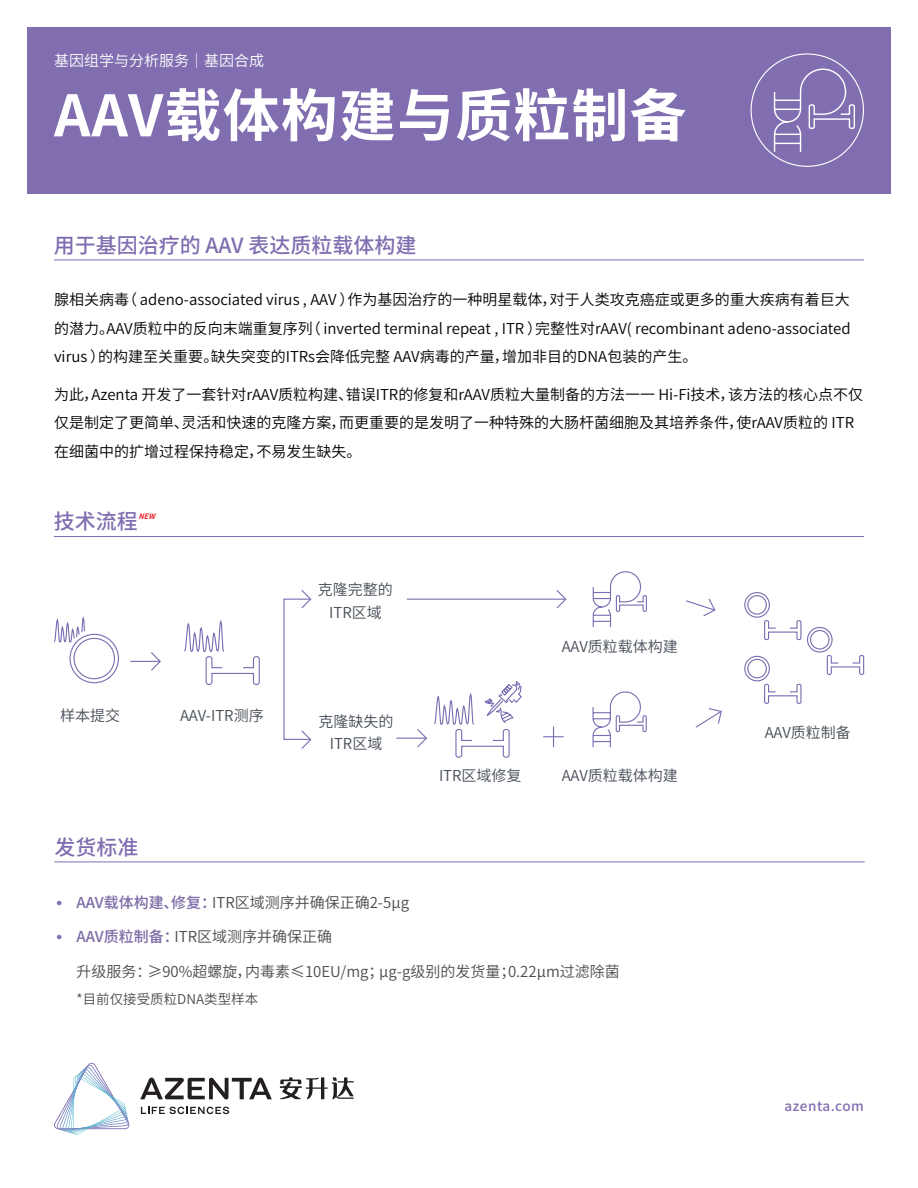
<style>
.page{position:relative;width:918px;height:1188px;background:#fff}
.page>*{position:absolute;margin:0;border:0;box-sizing:border-box;transform-origin:0 0}
.t1{font:700 57px "Source Han Sans CN";letter-spacing:.02em;color:#fff}
.t2{font:500 21px "Source Han Sans CN";color:#806eb1}
.t3{font:21px/34.5px "Source Han Sans CN";color:#806eb1}
.t4{font:15px/28.5px "Source Han Sans CN";color:#030303;text-align:justify}
.t5{font:15px "Source Han Sans CN";color:#4b4c4d}
.t6{font:15px/22.5px "Source Han Sans CN";color:#464d57;text-align:center}
.t7{font:15px "Source Han Sans CN";color:#fff}
.t8{font:13.5px "Source Han Sans CN";color:#4b4c4d}
.t9{font:500 13.5px "Source Han Sans CN";letter-spacing:.04em;color:#806eb1}
.t10{font:italic 700 7.5px "Source Han Sans CN";color:#ee1d23;scale:.95 1}
.s1{font-weight:500;color:#7c6aa6}
</style>
<div class="page">
<div style="left:27px;top:27px;width:864px;height:166px;background:#806eb1"></div>
<svg style="left:140px;top:1078px;width:132px;height:22px"></svg>
<svg style="left:141px;top:1107px;width:88px;height:7px"></svg>
<svg style="left:54px;top:1063px;width:76px;height:72px"></svg>
<svg style="left:280px;top:1077px;width:74px;height:22px"></svg>
<svg style="left:773px;top:68px;width:83px;height:85px"></svg>
<hr style="left:54px;top:536px;width:810px;height:1px;background:#806eb1">
<hr style="left:54px;top:260px;width:810px;height:1px;background:#806eb1">
<svg style="left:592px;top:571px;width:55px;height:56px"></svg>
<svg style="left:592px;top:691px;width:55px;height:57px"></svg>
<svg style="left:744px;top:592px;width:121px;height:112px"></svg>
<svg style="left:54px;top:616px;width:65px;height:68px"></svg>
<svg style="left:184px;top:620px;width:76px;height:65px"></svg>
<svg style="left:150px;top:652px;width:11px;height:19px"></svg>
<hr style="left:130px;top:661px;width:30px;height:1px;background:#796eb2">
<svg style="left:543px;top:727px;width:21px;height:20px"></svg>
<svg style="left:555px;top:590px;width:12px;height:19px"></svg>
<hr style="left:407px;top:599px;width:159px;height:1px;background:#796eb2">
<svg style="left:686px;top:598px;width:30px;height:19px"></svg>
<svg style="left:695px;top:708px;width:27px;height:20px"></svg>
<svg style="left:416px;top:681px;width:106px;height:77px"></svg>
<hr style="left:396px;top:738px;width:30px;height:1px;background:#796eb2">
<svg style="left:300px;top:590px;width:12px;height:19px"></svg>
<div style="left:283px;top:599px;width:28px;height:141px;border:1px solid #796eb2"></div>
<svg style="left:300px;top:729px;width:12px;height:20px"></svg>
<hr style="left:54px;top:862px;width:811px;height:1px;background:#806eb1">
<p class="t7" style="left:54px;top:52px;width:211px">基因组学与分析服务｜基因合成</p>
<h1 class="t1" style="left:54px;top:83px;width:634px">AAV载体构建与质粒制备</h1>
<h2 class="t2" style="left:54px;top:233px;width:364px">用于基因治疗的 AAV 表达质粒载体构建</h2>
<p class="t4" style="left:54px;top:286px;width:798px">腺相关病毒（ adeno-associated virus , AAV ）作为基因治疗的一种明星载体，对于人类攻克癌症或更多的重大疾病有着巨大的潜力。AAV质粒中的反向末端重复序列（ inverted terminal repeat , ITR ）完整性对rAAV( recombinant adeno-associated virus ）的构建至关重要。缺失突变的ITRs会降低完整 AAV病毒的产量，增加非目的DNA包装的产生。</p>
<p class="t4" style="left:54px;top:380px;width:811px;text-align:left">为此，Azenta 开发了一套针对rAAV质粒构建、错误ITR的修复和rAAV质粒大量制备的方法一一 Hi-Fi技术，该方法的核心点不仅仅是制定了更简单、灵活和快速的克隆方案，而更重要的是发明了一种特殊的大肠杆菌细胞及其培养条件，使rAAV质粒的 ITR在细菌中的扩增过程保持稳定，不易发生缺失。</p>
<h2 class="t2" style="left:54px;top:510px;width:85px">技术流程</h2>
<p class="t10" style="left:139px;top:512px;width:25px">NEW</p>
<p class="t6" style="left:60px;top:704px;width:61px">样本提交</p>
<p class="t6" style="left:180px;top:704px;width:85px">AAV-ITR测序</p>
<p class="t6" style="left:318px;top:579px;width:76px">克隆完整的<br>ITR区域</p>
<p class="t6" style="left:319px;top:710px;width:77px">克隆缺失的<br>ITR区域</p>
<p class="t6" style="left:562px;top:635px;width:118px">AAV质粒载体构建</p>
<p class="t6" style="left:439px;top:765px;width:84px">ITR区域修复</p>
<p class="t6" style="left:562px;top:765px;width:118px">AAV质粒载体构建</p>
<h2 class="t2" style="left:54px;top:835px;width:85px">发货标准</h2>
<p class="t5" style="left:77px;top:894px;width:334px"><span class="s1">AAV载体构建、修复：</span>ITR区域测序并确保正确2-5μg</p>
<p class="t5" style="left:77px;top:928px;width:257px"><span class="s1">AAV质粒制备：</span>ITR区域测序并确保正确</p>
<p class="t5" style="left:77px;top:963px;width:545px">升级服务：≥90%超螺旋，内毒素≤10EU/mg；μg-g级别的发货量；0.22μm过滤除菌</p>
<p class="t8" style="left:77px;top:991px;width:183px">*目前仅接受质粒DNA类型样本</p>
<h2 class="t3" style="left:49px;top:886px;width:22px">・・</h2>
<p class="t6" style="left:765px;top:722px;width:88px">AAV质粒制备</p>
<p class="t9" style="left:785px;top:1099px;width:81px">azenta.com</p>
</div>
